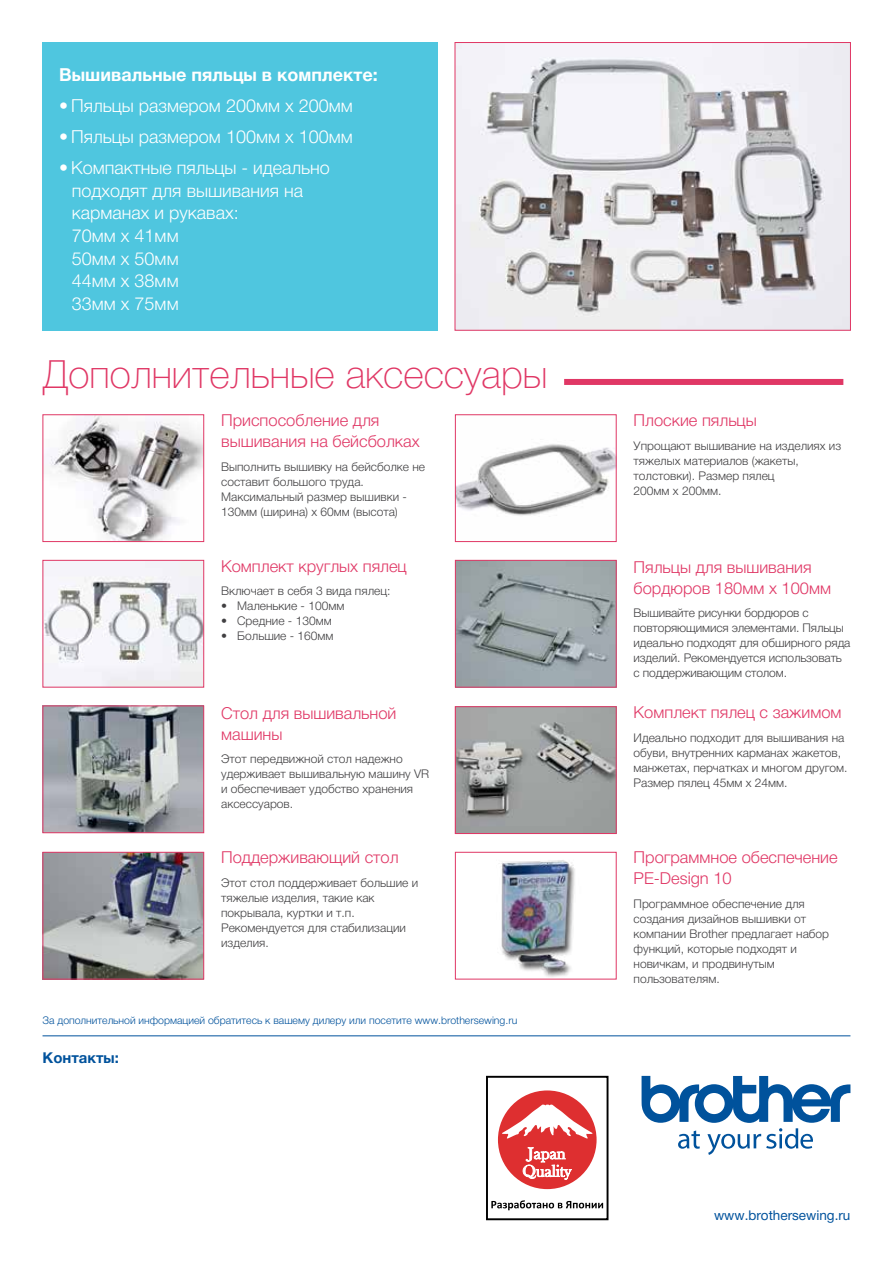
<style>
.page{position:relative;width:893px;height:1263px;background:#fff}
.page>*{position:absolute;margin:0;border:0;box-sizing:border-box;transform-origin:0 0}
.t1{font:100 39px "Helvetica Neue Cyr";color:#e03765}
.t2{font:300 18px/22.5px "Helvetica Neue Cyr";color:#fff}
.t3{font:700 18px "Helvetica Neue Cyr";color:#fff}
.t4{font:300 16.5px/21px "Helvetica Neue Cyr";color:#e03765}
.t5{font:700 15px "Helvetica Neue Cyr";color:#00529c}
.t6{font:13.5px "Helvetica Neue Cyr";color:#00529c}
.t7{font:300 12px/15px "Helvetica Neue Cyr";color:#414042}
.t8{font:300 10.5px "Helvetica Neue Cyr";color:#00529c}
</style>
<div class="page">
<hr style="left:43px;top:1035px;width:807px;height:1px;background:#00529c">
<img style="left:457px;top:444px;width:158px;height:72px">
<div style="left:455px;top:414px;width:162px;height:128px;border:1px solid #e03765"></div>
<img style="left:457px;top:562px;width:158px;height:123px">
<div style="left:455px;top:560px;width:162px;height:127px;border:1px solid #e03765"></div>
<img style="left:45px;top:854px;width:157px;height:123px">
<div style="left:43px;top:852px;width:161px;height:127px;border:1px solid #e03765"></div>
<img style="left:47px;top:416px;width:155px;height:124px">
<div style="left:43px;top:414px;width:161px;height:128px;border:1px solid #e03765"></div>
<img style="left:45px;top:562px;width:157px;height:123px">
<div style="left:43px;top:560px;width:161px;height:127px;border:1px solid #e03765"></div>
<div style="left:455px;top:852px;width:162px;height:127px;border:1px solid #e03765"></div>
<img style="left:471px;top:853px;width:130px;height:125px">
<div style="left:43px;top:43px;width:395px;height:288px;background:#4fc6df"></div>
<div style="left:564px;top:379px;width:279px;height:6px;background:#e03765"></div>
<img style="left:457px;top:44px;width:392px;height:285px">
<div style="left:455px;top:42px;width:396px;height:289px;border:1px solid #e03765"></div>
<img style="left:45px;top:707px;width:157px;height:124px">
<div style="left:43px;top:705px;width:161px;height:128px;border:1px solid #e03765"></div>
<svg style="left:457px;top:708px;width:158px;height:124px;fill:#9ea1a1"></svg>
<div style="left:455px;top:706px;width:162px;height:128px;border:1px solid #e03765"></div>
<svg style="left:642px;top:1076px;width:208px;height:79px"></svg>
<div style="left:486px;top:1076px;width:122px;height:144px;border:2px solid #000"></div>
<div style="left:498px;top:1090px;width:99px;height:99px;background:#de2f30;border-radius:50%"></div>
<svg style="left:523px;top:1147px;width:49px;height:33px"></svg>
<svg style="left:491px;top:1200px;width:112px;height:10px"></svg>
<svg style="left:499px;top:1104px;width:97px;height:35px"></svg>
<h2 class="t3" style="left:59px;top:65px;width:320px">Вышивальные пяльцы в комплекте:</h2>
<h2 class="t2" style="left:59px;top:95px;width:295px">• Пяльцы размером 200мм x 200мм</h2>
<h2 class="t2" style="left:59px;top:126px;width:295px">• Пяльцы размером 100мм x 100мм</h2>
<h2 class="t2" style="left:72px;top:157px;width:259px;text-indent:-13px">• Компактные пяльцы - идеально подходят для вышивания на карманах и рукавах:<br>70мм x 41мм<br>50мм x 50мм<br>44мм x 38мм<br>33мм x 75мм</h2>
<h1 class="t1" style="left:43px;top:352px;width:506px">Дополнительные аксессуары</h1>
<h3 class="t4" style="left:221px;top:410px;width:200px">Приспособление для вышивания на бейсболках</h3>
<p class="t7" style="left:221px;top:459px;width:205px">Выполнить вышивку на бейсболке не составит большого труда.<br>Максимальный размер вышивки -<br>130мм (ширина) x 60мм (высота)</p>
<h3 class="t4" style="left:221px;top:556px;width:187px">Комплект круглых пялец</h3>
<p class="t7" style="left:221px;top:584px;width:171px">Включает в себя 3 вида пялец:</p>
<p class="t7" style="left:221px;top:599px;width:125px">• Маленькие - 100мм</p>
<p class="t7" style="left:221px;top:614px;width:112px">• Средние - 130мм</p>
<p class="t7" style="left:221px;top:629px;width:114px">• Большие - 160мм</p>
<h3 class="t4" style="left:221px;top:702px;width:177px">Стол для вышивальной машины</h3>
<p class="t7" style="left:221px;top:751px;width:210px">Этот передвижной стол надежно удерживает вышивальную машину VR и обеспечивает удобство хранения аксессуаров.</p>
<h3 class="t4" style="left:221px;top:847px;width:179px">Поддерживающий стол</h3>
<p class="t7" style="left:221px;top:875px;width:199px">Этот стол поддерживает большие и тяжелые изделия, такие как покрывала, куртки и т.п.<br>Рекомендуется для стабилизации изделия.</p>
<p class="t8" style="left:43px;top:1014px;width:476px">За дополнительной информацией обратитесь к вашему дилеру или посетите www.brothersewing.ru</p>
<p class="t5" style="left:43px;top:1049px;width:78px">Контакты:</p>
<h3 class="t4" style="left:634px;top:410px;width:125px">Плоские пяльцы</h3>
<p class="t7" style="left:634px;top:438px;width:209px">Упрощают вышивание на изделиях из тяжелых материалов (жакеты, толстовки). Размер пялец<br>200мм x 200мм.</p>
<h3 class="t4" style="left:634px;top:557px;width:199px">Пяльцы для вышивания бордюров 180мм x 100мм</h3>
<p class="t7" style="left:634px;top:606px;width:218px">Вышивайте рисунки бордюров с повторяющимися элементами. Пяльцы идеально подходят для обширного ряда изделий. Рекомендуется использовать с поддерживающим столом.</p>
<h3 class="t4" style="left:634px;top:702px;width:209px">Комплект пялец с зажимом</h3>
<p class="t7" style="left:634px;top:730px;width:215px">Идеально подходит для вышивания на обуви, внутренних карманах жакетов, манжетах, перчатках и многом другом.<br>Размер пялец 45мм x 24мм.</p>
<h3 class="t4" style="left:634px;top:847px;width:206px">Программное обеспечение<br>PE-Design 10</h3>
<p class="t7" style="left:634px;top:896px;width:197px">Программное обеспечение для создания дизайнов вышивки от компании Brother предлагает набор функций, которые подходят и новичкам, и продвинутым пользователям.</p>
<p class="t6" style="left:714px;top:1208px;width:138px">www.brothersewing.ru</p>
</div>
